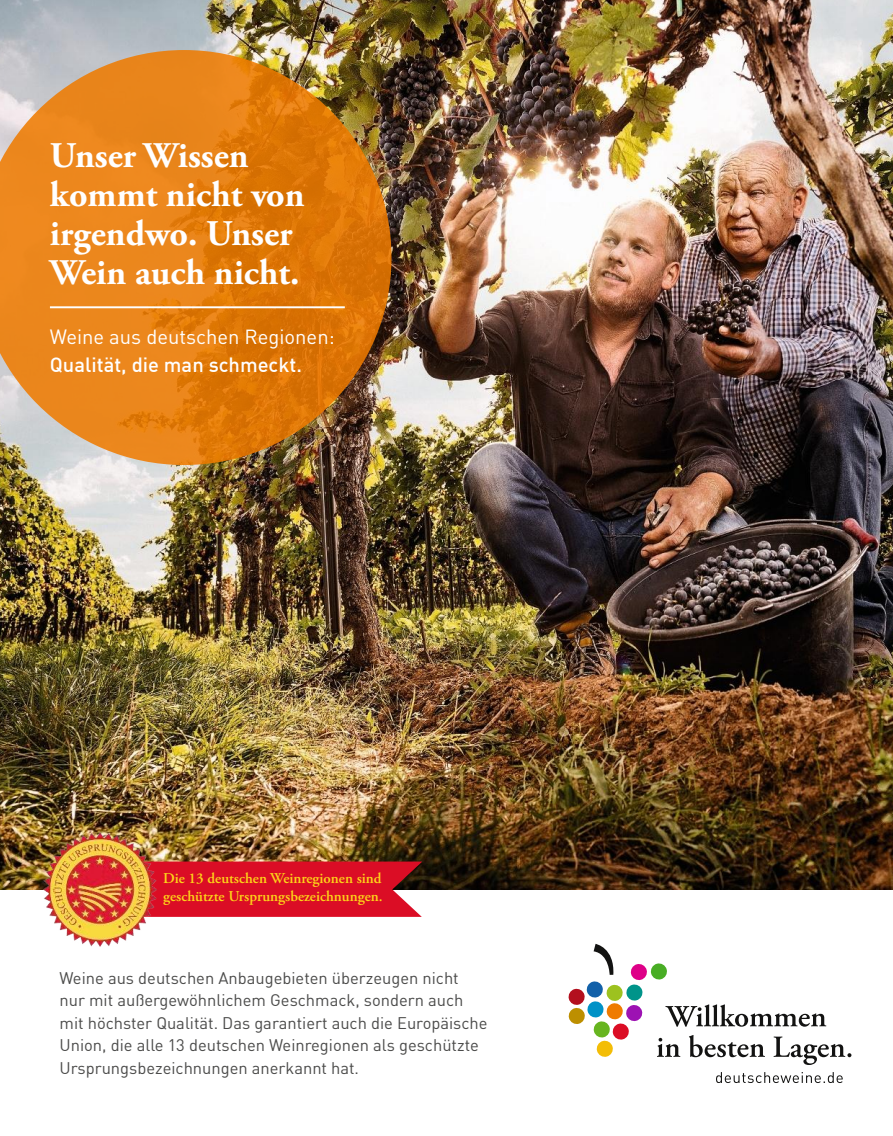
<style>
.page{position:relative;width:893px;height:1136px;background:#fff}
.page>*{position:absolute;margin:0;border:0;box-sizing:border-box;transform-origin:0 0}
.t1{font:700 36px/38.8px "Adobe Garamond Pro";color:#fff}
.t2{font:20.25px "DIN";color:#fff}
.t3{font:500 20.25px "DIN";color:#fff}
.t4{font:16.5px/22.5px "DIN";color:#4b4b4a}
.t5{font:600 15px/18px "Adobe Garamond Pro";color:#fdd418}
</style>
<div class="page">
<img style="left:0;top:0;width:893px;height:889px">
<svg style="left:0;top:50px;width:391px;height:415px;background:#d78224"></svg>
<hr style="left:50px;top:306px;width:295px;height:2px;background:#fff">
<svg style="left:716px;top:1072px;width:127px;height:10px"></svg>
<svg style="left:568px;top:943px;width:283px;height:121px"></svg>
<svg style="left:157px;top:861px;width:265px;height:55px;background:#d5142a"></svg>
<img style="left:44px;top:832px;width:113px;height:114px">
<h1 class="t1" style="left:50px;top:137px;width:256px">Unser Wissen kommt nicht von irgendwo. Unser<br>Wein auch nicht.</h1>
<p class="t2" style="left:50px;top:324px;width:286px">Weine aus deutschen Regionen:</p>
<p class="t3" style="left:50px;top:352px;width:254px">Qualität, die man schmeckt.</p>
<p class="t5" style="left:163px;top:869px;width:221px">Die 13 deutschen Weinregionen sind geschützte Ursprungsbezeichnungen.</p>
<p class="t4" style="left:60px;top:966px;width:429px">Weine aus deutschen Anbaugebieten überzeugen nicht nur mit außergewöhnlichem Geschmack, sondern auch mit höchster Qualität. Das garantiert auch die Europäische Union, die alle 13 deutschen Weinregionen als geschützte Ursprungsbezeichnungen anerkannt hat.</p>
</div>
